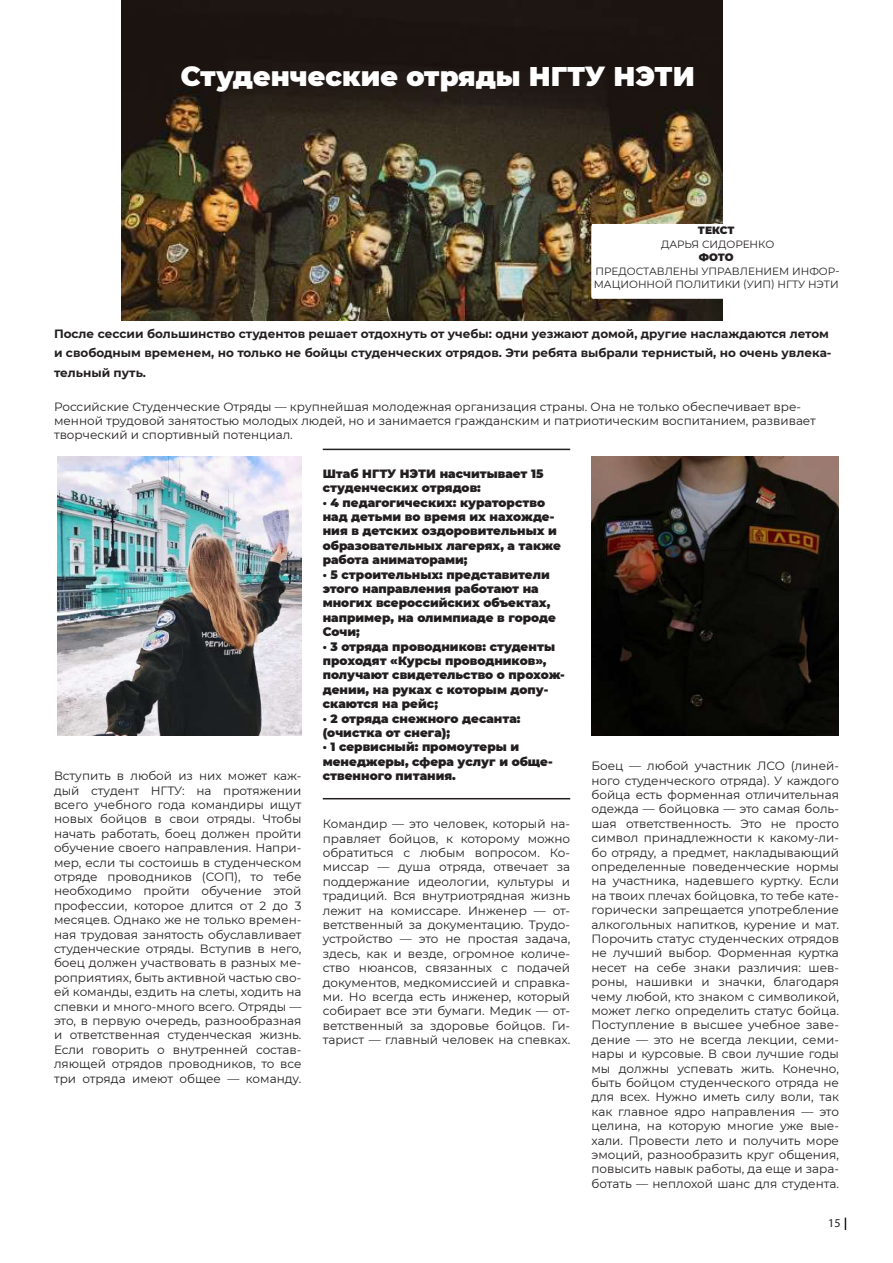
<style>
.page{position:relative;width:893px;height:1263px;background:#fff}
.page>*{position:absolute;margin:0;border:0;box-sizing:border-box;transform-origin:0 0}
.t1{font:900 27px "Montserrat";color:#fff}
.t2{font:12px/14.4px "Montserrat";color:#231f20;text-align:justify}
.t3{font:900 12px/14.4px "Montserrat";color:#231f20}
.t4{font:700 12px/19.5px "Montserrat";color:#231f20}
.t5{font:12px "Myriad Pro";color:#231f20}
.t6{font:10.5px/13.5px "Montserrat";color:#231f20}
.t7{font:900 10.5px "Montserrat";letter-spacing:-.005em;color:#231f20}
</style>
<div class="page">
<svg style="left:845px;top:1217px;width:1px;height:13px"></svg>
<img style="left:121px;top:0;width:602px;height:320px">
<svg style="left:591px;top:224px;width:132px;height:75px"></svg>
<hr style="left:323px;top:449px;width:247px;height:1px;background:#231f20">
<hr style="left:323px;top:798px;width:247px;height:1px;background:#231f20">
<img style="left:58px;top:456px;width:243px;height:280px">
<img style="left:591px;top:456px;width:248px;height:280px">
<h1 class="t1" style="left:181px;top:56px;width:516px">Студенческие отряды НГТУ НЭТИ</h1>
<p class="t7" style="left:698px;top:223px;width:38px">ТЕКСТ</p>
<p class="t6" style="left:661px;top:237px;width:115px">ДАРЬЯ СИДОРЕНКО</p>
<p class="t7" style="left:699px;top:250px;width:36px">ФОТО</p>
<p class="t6" style="left:594px;top:264px;width:247px">ПРЕДОСТАВЛЕНЫ УПРАВЛЕНИЕМ ИНФОР-<br>МАЦИОННОЙ ПОЛИТИКИ (УИП) НГТУ НЭТИ</p>
<p class="t4" style="left:54px;top:323px;width:779px">После сессии большинство студентов решает отдохнуть от учебы: одни уезжают домой, другие наслаждаются летом и свободным временем, но только не бойцы студенческих отрядов. Эти ребята выбрали тернистый, но очень увлека&shy;тельный путь.</p>
<p class="t2" style="left:54px;top:399px;width:763px;text-align:left">Российские Студенческие Отряды — крупнейшая молодежная организация страны. Она не только обеспечивает вре&shy;менной трудовой занятостью молодых людей, но и занимается гражданским и патриотическим воспитанием, развивает творческий и спортивный потенциал.</p>
<p class="t3" style="left:323px;top:465px;width:244px">Штаб НГТУ НЭТИ насчитывает 15 студенческих отрядов:<br>· 4 педагогических: кураторство над детьми во время их нахожде&shy;ния в детских оздоровительных и образовательных лагерях, а также работа аниматорами;<br>· 5 строительных: представители этого направления работают на многих всероссийских объектах, например, на олимпиаде в городе<br>Сочи;<br>· 3 отряда проводников: студенты проходят «Курсы проводников», получают свидетельство о прохож&shy;дении, на руках с которым допу&shy;скаются на рейс;<br>· 2 отряда снежного десанта: (очистка от снега);<br>· 1 сервисный: промоутеры и менеджеры, сфера услуг и обще-</p>
<p class="t2" style="left:54px;top:768px;width:249px">Вступить в любой из них может каж-</p>
<p class="t3" style="left:323px;top:768px;width:135px">ственного питания.</p>
<p class="t2" style="left:54px;top:783px;width:249px">дый студент НГТУ: на протяжении всего учебного года командиры ищут новых бойцов в свои отряды. Чтобы начать работать, боец должен пройти обучение своего направления. Напри&shy;мер, если ты состоишь в студенческом отряде проводников (СОП), то тебе необходимо пройти обучение этой профессии, которое длится от 2 до 3 месяцев. Однако же не только времен&shy;ная трудовая занятость обуславливает студенческие отряды. Вступив в него, боец должен участвовать в разных ме&shy;роприятиях, быть активной частью сво&shy;ей команды, ездить на слеты, ходить на спевки и много-много всего. Отряды — это, в первую очередь, разнообразная и ответственная студенческая жизнь.<br>Если говорить о внутренней состав&shy;ляющей отрядов проводников, то все три отряда имеют общее — команду.</p>
<p class="t2" style="left:591px;top:758px;width:249px">Боец — любой участник ЛСО (линей&shy;ного студенческого отряда). У каждого бойца есть форменная отличительная одежда — бойцовка — это самая боль&shy;шая ответственность. Это не просто символ принадлежности к какому-ли&shy;бо отряду, а предмет, накладывающий определенные поведенческие нормы на участника, надевшего куртку. Если на твоих плечах бойцовка, то тебе кате&shy;горически запрещается употребление алкогольных напитков, курение и мат.<br>Порочить статус студенческих отрядов не лучший выбор. Форменная куртка несет на себе знаки различия: шев&shy;роны, нашивки и значки, благодаря чему любой, кто знаком с символикой, может легко определить статус бойца.<br>Поступление в высшее учебное заве&shy;дение — это не всегда лекции, семи&shy;нары и курсовые. В свои лучшие годы мы должны успевать жить. Конечно, быть бойцом студенческого отряда не для всех. Нужно иметь силу воли, так как главное ядро направления — это целина, на которую многие уже вые&shy;хали. Провести лето и получить море эмоций, разнообразить круг общения, повысить навык работы, да еще и зара&shy;ботать — неплохой шанс для студента.</p>
<p class="t2" style="left:323px;top:816px;width:249px">Командир — это человек, который на&shy;правляет бойцов, к которому можно обратиться с любым вопросом. Ко&shy;миссар — душа отряда, отвечает за поддержание идеологии, культуры и традиций. Вся внутриотрядная жизнь лежит на комиссаре. Инженер — от&shy;ветственный за документацию. Трудо&shy;устройство — это не простая задача, здесь, как и везде, огромное количе&shy;ство нюансов, связанных с подачей документов, медкомиссией и справка&shy;ми. Но всегда есть инженер, который собирает все эти бумаги. Медик — от&shy;ветственный за здоровье бойцов. Ги&shy;тарист — главный человек на спевках.</p>
<p class="t5" style="left:828px;top:1216px;width:14px">15</p>
</div>
